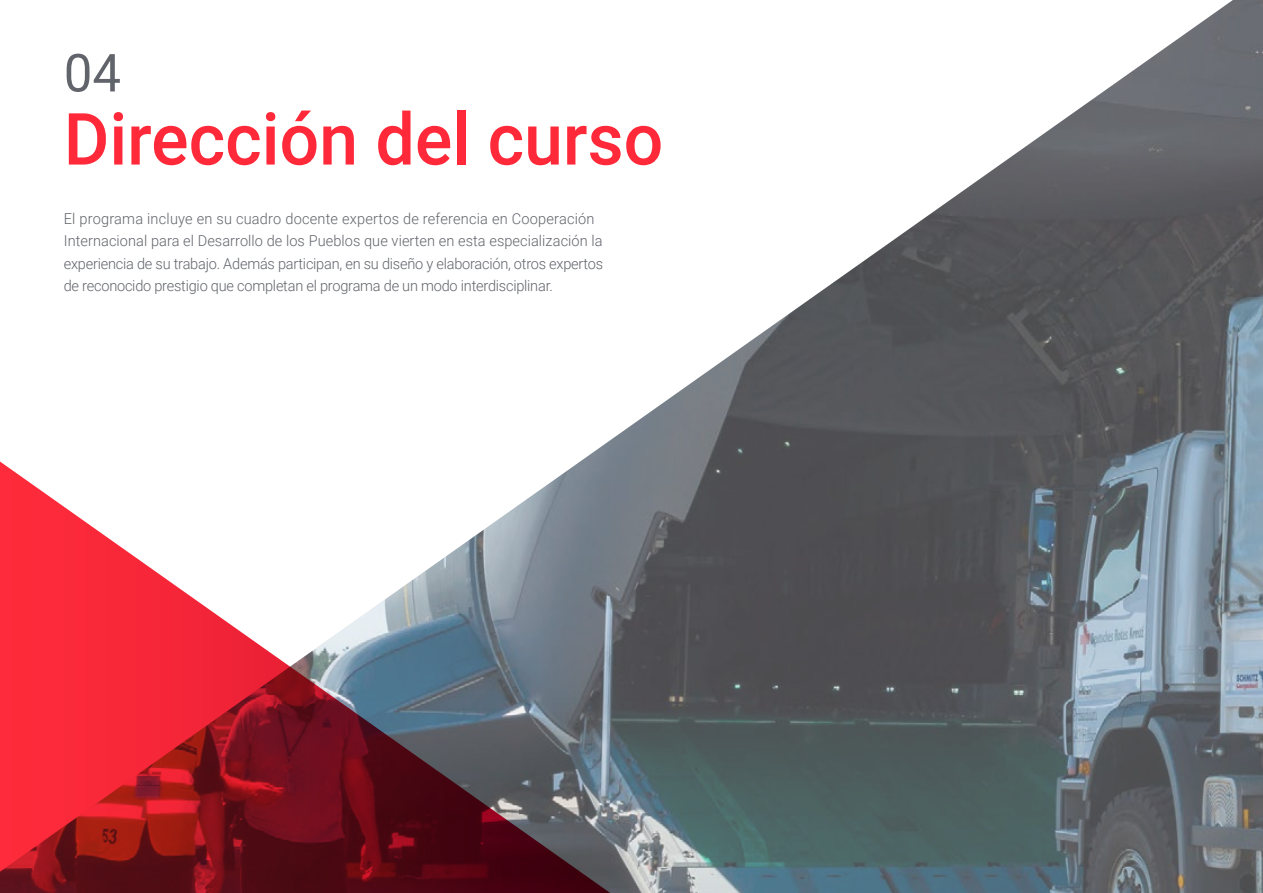
<style>
.page{position:relative;width:1263px;height:893px;background:#fff}
.page>*{position:absolute;margin:0;border:0;box-sizing:border-box;transform-origin:0 0}
.t1{font:500 72px "Roboto";color:#ff293a}
.t2{font:52.5px "Roboto";color:#61646a}
.t3{font:300 15px/22.5px "Roboto";letter-spacing:-.005em;color:#61646a}
</style>
<div class="page">
<img style="left:602px;top:0;width:661px;height:893px">
<svg style="left:0;top:446px;width:640px;height:447px"></svg>
<h2 class="t2" style="left:64px;top:36px;width:59px">04</h2>
<h1 class="t1" style="left:64px;top:89px;width:601px">Dirección del curso</h1>
<p class="t3" style="left:64px;top:207px;width:541px">El programa incluye en su cuadro docente expertos de referencia en Cooperación Internacional para el Desarrollo de los Pueblos que vierten en esta especialización la experiencia de su trabajo. Además participan, en su diseño y elaboración, otros expertos de reconocido prestigio que completan el programa de un modo interdisciplinar.</p>
</div>
